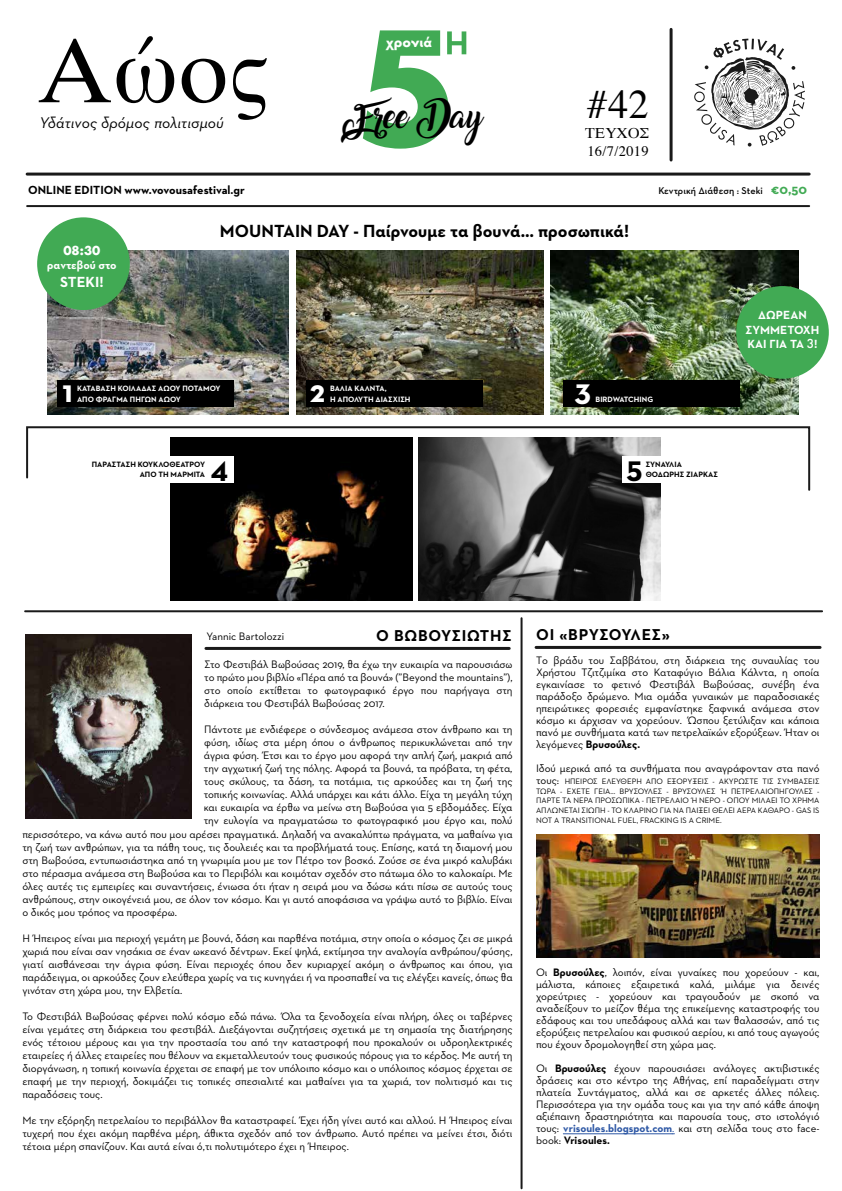
<style>
.page{position:relative;width:842px;height:1191px;background:#fff}
.page>*{position:absolute;margin:0;border:0;box-sizing:border-box;transform-origin:0 0}
.t1{font:40.4px "Times";color:#000}
.t2{font:700 31.8px "Neutraface Two Text Greek";color:#fff}
.t3{font:700 31.8px "Neutraface Two Text Greek";color:#000}
.t4{font:22.4px "Amarillo";color:#000}
.t5{font:700 17.9px "Neutraface Two Text Greek";color:#000}
.t6{font:700 16px "Neutraface Two Text Greek";letter-spacing:.025em;color:#000}
.t7{font:700 16px "Neutraface Two Text Greek";letter-spacing:.05em;color:#000}
.t8{font:italic 15.8px "Neutraface Two Text Greek";letter-spacing:.005em;color:#000}
.t9{font:700 14.9px "Neutraface Two Text Greek";color:#fff}
.t10{font:14.4px/18.3px "Times";color:#000}
.t11{font:700 13.8px "Neutraface Two Text Greek";color:#41aa54}
.t12{font:700 12.3px "Futura";letter-spacing:.005em;color:#fff}
.t13{font:700 12px "Neutraface Two Text Greek";color:#000}
.t14{font:700 12px/14.4px "Neutraface Two Text Greek";letter-spacing:.005em;color:#fff;text-align:center}
.t15{font:700 12px "Futura";color:#fff}
.t16{font:700 11.8px "Neutraface Two Text Greek";color:#fff}
.t17{font:11px/12px "Neutraface Two Text Greek";letter-spacing:-.005em;color:#000;text-align:justify}
.t18{font:600 10px "Neutraface Two Text Greek";color:#000}
.t19{font:8px/9.6px "Neutraface Two Text Greek";color:#000;text-align:justify}
.t20{font:700 7.8px "Neutraface Two Text Greek";letter-spacing:.005em;color:#fff}
.t21{font:700 7.8px/10.2px "Neutraface Two Text Greek";letter-spacing:.005em;color:#000;text-align:right}
.s1{font-family:"Futura";font-weight:500}
.s2{font-weight:700}
.s3{font-size:11px}
.s4{font-weight:700;color:#2e58a5}
.s5{color:#2e58a5}
</style>
<div class="page">
<svg style="left:363px;top:30px;width:103px;height:119px"></svg>
<svg style="left:694px;top:39px;width:111px;height:108px"></svg>
<svg style="left:39px;top:39px;width:72px;height:63px"></svg>
<svg style="left:117px;top:36px;width:57px;height:67px"></svg>
<svg style="left:182px;top:59px;width:43px;height:44px"></svg>
<svg style="left:233px;top:58px;width:34px;height:62px"></svg>
<hr style="left:27px;top:173px;width:782px;height:3px;background:#1a1a1a">
<hr style="left:27px;top:205px;width:782px;height:2px;background:#1a1a1a">
<svg style="left:26px;top:426px;width:785px;height:66px"></svg>
<hr style="left:520px;top:618px;width:2px;height:570px;background:#1a1a1a">
<hr style="left:25px;top:610px;width:797px;height:2px;background:#1a1a1a">
<hr style="left:669px;top:29px;width:3px;height:131px;background:#1a1a1a">
<hr style="left:563px;top:1133px;width:109px;height:1px;background:#2e58a5">
<hr style="left:206px;top:647px;width:303px;height:3px;background:#1a1a1a">
<hr style="left:536px;top:646px;width:284px;height:3px;background:#1a1a1a">
<img style="left:25px;top:634px;width:167px;height:184px">
<img style="left:536px;top:834px;width:283px;height:124px">
<img style="left:47px;top:251px;width:242px;height:163px">
<img style="left:171px;top:437px;width:241px;height:164px">
<img style="left:419px;top:437px;width:241px;height:164px">
<img style="left:296px;top:251px;width:247px;height:163px">
<img style="left:550px;top:251px;width:249px;height:163px">
<div style="left:736px;top:286px;width:93px;height:93px;background:#41aa54;border-radius:50%"></div>
<div style="left:37px;top:217px;width:93px;height:93px;background:#41aa54;border-radius:50%"></div>
<div style="left:58px;top:381px;width:176px;height:26px;background:#000"></div>
<div style="left:58px;top:457px;width:176px;height:26px;background:#fff"></div>
<div style="left:623px;top:457px;width:176px;height:26px;background:#fff"></div>
<div style="left:307px;top:381px;width:176px;height:26px;background:#000"></div>
<div style="left:563px;top:381px;width:176px;height:26px;background:#000"></div>
<p class="t12" style="left:386px;top:33px;width:48px">χρονιά</p>
<h3 class="t8" style="left:39px;top:113px;width:186px">Υδάτινος δρόμος πολιτισμού</h3>
<h3 class="t4" style="left:344px;top:107px;width:140px">Free Day</h3>
<h1 class="t1" style="left:587px;top:67px;width:63px">#42</h1>
<h3 class="t10" style="left:585px;top:123px;width:65px">ΤΕΥΧΟΣ<br>16/7/2019</h3>
<p class="t13" style="left:28px;top:183px;width:218px">ONLINE EDITION www.vovousafestival.gr</p>
<p class="t15" style="left:63px;top:241px;width:38px">08:30</p>
<p class="t16" style="left:47px;top:258px;width:71px">ραντεβού στο</p>
<h3 class="t9" style="left:60px;top:273px;width:45px">STEKI!</h3>
<h3 class="t5" style="left:220px;top:221px;width:411px">MOUNTAIN DAY - Παίρνουμε τα βουνά… προσωπικά!</h3>
<p class="t18" style="left:658px;top:184px;width:106px">Κεντρική Διάθεση : Steki</p>
<p class="t11" style="left:771px;top:181px;width:37px">€0,50</p>
<p class="t14" style="left:745px;top:308px;width:76px">ΔΩΡΕΑΝ<br>ΣΥΜΜΕΤΟΧΗ<br>ΚΑΙ ΓΙΑ ΤΑ <span class="s1">3</span>!</p>
<h2 class="t2" style="left:62px;top:372px;width:12px">1</h2>
<p class="t20" style="left:77px;top:394px;width:105px">ΑΠΟ ΦΡΑΓΜΑ ΠΗΓΩΝ ΑΩΟΥ</p>
<p class="t20" style="left:77px;top:384px;width:145px">ΚΑΤΑΒΑΣΗ ΚΟΙΛΑΔΑΣ ΑΩΟΥ ΠΟΤΑΜΟΥ</p>
<h2 class="t2" style="left:310px;top:372px;width:17px">2</h2>
<p class="t20" style="left:330px;top:394px;width:82px">Η ΑΠΟΛΥΤΗ ΔΙΑΣΧΙΣΗ</p>
<h2 class="t2" style="left:574px;top:371px;width:18px">3</h2>
<p class="t20" style="left:595px;top:394px;width:59px">BIRDWATCHING</p>
<p class="t20" style="left:330px;top:384px;width:58px">ΒΑΛΙΑ ΚΑΛΝΤΑ,</p>
<p class="t21" style="left:92px;top:459px;width:115px">ΠΑΡΑΣΤΑΣΗ ΚΟΥΚΛΟΘΕΑΤΡΟΥ<br>ΑΠΟ ΤΗ ΜΑΡΜΙΤΑ</p>
<h2 class="t3" style="left:211px;top:448px;width:19px">4</h2>
<p class="t21" style="left:646px;top:459px;width:38px">ΣΥΝΑΥΛΙΑ</p>
<h2 class="t3" style="left:627px;top:448px;width:18px">5</h2>
<p class="t21" style="left:646px;top:470px;width:74px">ΘΟΔΩΡΗΣ ΖΙΑΡΚΑΣ</p>
<p class="t17" style="left:207px;top:630px;width:79px">Yannic Bartolozzi</p>
<h3 class="t7" style="left:376px;top:626px;width:137px">Ο ΒΩΒΟΥΣΙΩΤΗΣ</h3>
<p class="t17" style="left:204px;top:658px;width:310px;line-height:13px">Στο Φεστιβάλ Βωβούσας 2019, θα έχω την ευκαιρία να παρουσιάσω το πρώτο μου βιβλίο «Πέρα από τα βουνά» (”Beyond the mountains”), στο οποίο εκτίθεται το φωτογραφικό έργο που παρήγαγα στη διάρκεια του Φεστιβάλ Βωβούσας 2017.</p>
<p class="t17" style="left:204px;top:723px;width:310px">Πάντοτε με ενδιέφερε ο σύνδεσμος ανάμεσα στον άνθρωπο και τη</p>
<p class="t17" style="left:204px;top:736px;width:310px">φύση, ιδίως στα μέρη όπου ο άνθρωπος περικυκλώνεται από την</p>
<p class="t17" style="left:204px;top:749px;width:310px">άγρια φύση. Έτσι και το έργο μου αφορά την απλή ζωή, μακριά από</p>
<p class="t17" style="left:204px;top:762px;width:310px">την αγχωτική ζωή της πόλης. Αφορά τα βουνά, τα πρόβατα, τη φέτα,</p>
<p class="t17" style="left:204px;top:775px;width:310px">τους σκύλους, τα δάση, τα ποτάμια, τις αρκούδες και τη ζωή της</p>
<p class="t17" style="left:204px;top:788px;width:310px">τοπικής κοινωνίας. Αλλά υπάρχει και κάτι άλλο. Είχα τη μεγάλη τύχη</p>
<p class="t17" style="left:204px;top:801px;width:310px">και ευκαιρία να έρθω να μείνω στη Βωβούσα για 5 εβδομάδες. Είχα</p>
<p class="t17" style="left:204px;top:814px;width:310px">την ευλογία να πραγματώσω το φωτογραφικό μου έργο και, πολύ</p>
<p class="t17" style="left:22px;top:827px;width:492px">περισσότερο, να κάνω αυτό που μου αρέσει πραγματικά. Δηλαδή να ανακαλύπτω πράγματα, να μαθαίνω για</p>
<p class="t17" style="left:22px;top:840px;width:492px">τη ζωή των ανθρώπων, για τα πάθη τους, τις δουλειές και τα προβλήματά τους. Επίσης, κατά τη διαμονή μου</p>
<p class="t17" style="left:22px;top:853px;width:492px">στη Βωβούσα, εντυπωσιάστηκα από τη γνωριμία μου με τον Πέτρο τον βοσκό. Ζούσε σε ένα μικρό καλυβάκι</p>
<p class="t17" style="left:22px;top:866px;width:492px">στο πέρασμα ανάμεσα στη Βωβούσα και το Περιβόλι και κοιμόταν σχεδόν στο πάτωμα όλο το καλοκαίρι. Με</p>
<p class="t17" style="left:22px;top:879px;width:492px">όλες αυτές τις εμπειρίες και συναντήσεις, ένιωσα ότι ήταν η σειρά μου να δώσω κάτι πίσω σε αυτούς τους</p>
<p class="t17" style="left:22px;top:892px;width:492px">ανθρώπους, στην οικογένειά μου, σε όλον τον κόσμο. Και γι αυτό αποφάσισα να γράψω αυτό το βιβλίο. Είναι</p>
<p class="t17" style="left:22px;top:905px;width:156px">ο δικός μου τρόπος να προσφέρω.</p>
<p class="t17" style="left:22px;top:931px;width:492px;line-height:13px">Η Ήπειρος είναι μια περιοχή γεμάτη με βουνά, δάση και παρθένα ποτάμια, στην οποία ο κόσμος ζει σε μικρά χωριά που είναι σαν νησάκια σε έναν ωκεανό δέντρων. Εκεί ψηλά, εκτίμησα την αναλογία ανθρώπου/φύσης, γιατί αισθάνεσαι την άγρια φύση. Είναι περιοχές όπου δεν κυριαρχεί ακόμη ο άνθρωπος και όπου, για παράδειγμα, οι αρκούδες ζουν ελεύθερα χωρίς να τις κυνηγάει ή να προσπαθεί να τις ελέγξει κανείς, όπως θα γινόταν στη χώρα μου, την Ελβετία.</p>
<p class="t17" style="left:22px;top:1009px;width:492px;line-height:13px">Το Φεστιβάλ Βωβούσας φέρνει πολύ κόσμο εδώ πάνω. Όλα τα ξενοδοχεία είναι πλήρη, όλες οι ταβέρνες είναι γεμάτες στη διάρκεια του φεστιβάλ. Διεξάγονται συζητήσεις σχετικά με τη σημασία της διατήρησης ενός τέτοιου μέρους και για την προστασία του από την καταστροφή που προκαλούν οι υδροηλεκτρικές εταιρείες ή άλλες εταιρείες που θέλουν να εκμεταλλευτούν τους φυσικούς πόρους για το κέρδος. Με αυτή τη διοργάνωση, η τοπική κοινωνία έρχεται σε επαφή με τον υπόλοιπο κόσμο και ο υπόλοιπος κόσμος έρχεται σε επαφή με την περιοχή, δοκιμάζει τις τοπικές σπεσιαλιτέ και μαθαίνει για τα χωριά, τον πολιτισμό και τις παραδόσεις τους.</p>
<p class="t17" style="left:22px;top:1113px;width:492px;line-height:13px">Mε την εξόρηξη πετρελαίου το περιβάλλον θα καταστραφεί. Έχει ήδη γίνει αυτό και αλλού. Η Ήπειρος είναι τυχερή που έχει ακόμη παρθένα μέρη, άθικτα σχεδόν από τον άνθρωπο. Αυτό πρέπει να μείνει έτσι, διότι τέτοια μέρη σπανίζουν. Και αυτά είναι ό,τι πολυτιμότερο έχει η Ήπειρος.</p>
<h3 class="t6" style="left:536px;top:625px;width:135px">OI «ΒΡΥΣΟΥΛΕΣ»</h3>
<p class="t17" style="left:536px;top:654px;width:285px">Tο βράδυ του Σαββάτου, στη διάρκεια της συναυλίας του Χρήστου Τζιτζιμίκα στο Καταφύγιο Βάλια Κάλντα, η οποία εγκαινίασε το φετινό Φεστιβάλ Βωβούσας, συνέβη ένα παράδοξο δρώμενο. Μια ομάδα γυναικών με παραδοσιακές ηπειρώτικες φορεσιές εμφανίστηκε ξαφνικά ανάμεσα στον κόσμο κι άρχισαν να χορεύουν. Ώσπου ξετύλιξαν και κάποια πανό με συνθήματα κατά των πετρελαϊκών εξορύξεων. Ήταν οι λεγόμενες <span class="s2">Βρυσούλες.</span></p>
<p class="t17" style="left:536px;top:762px;width:285px">Ιδού μερικά από τα συνθήματα που αναγράφονταν στα πανό</p>
<p class="t19" style="left:536px;top:776px;width:285px"><span class="s3">τους:</span> ΗΠΕΙΡΟΣ ΕΛΕΥΘΕΡΗ ΑΠΟ ΕΞΟΡΥΞΕΙΣ - ΑΚΥΡΩΣΤΕ ΤΙΣ ΣΥΜΒΑΣΕΙΣ ΤΩΡΑ - ΕΧΕΤΕ ΓΕΙΑ… ΒΡΥΣΟΥΛΕΣ - ΒΡΥΣΟΥΛΕΣ Ή ΠΕΤΡΕΛΑΙΟΠΗΓΟΥΛΕΣ - ΠΑΡΤΕ ΤΑ ΝΕΡΑ ΠΡΟΣΩΠΙΚΑ - ΠΕΤΡΕΛΑΙΟ Ή ΝΕΡΟ - ΟΠΟΥ ΜΙΛΑΕΙ ΤΟ ΧΡΗΜΑ ΑΠΛΩΝΕΤΑΙ ΣΙΩΠΗ - ΤΟ ΚΛΑΡΙΝΟ ΓΙΑ ΝΑ ΠΑΙΞΕΙ ΘΕΛΕΙ ΑΕΡΑ ΚΑΘΑΡΟ - GAS IS NOT A TRANSITIONAL FUEL, FRACKING IS A CRIME.</p>
<p class="t17" style="left:536px;top:966px;width:285px">Οι <span class="s2">Βρυσούλες</span>, λοιπόν, είναι γυναίκες που χορεύουν - και, μάλιστα, κάποιες εξαιρετικά καλά, μιλάμε για δεινές χορεύτριες - χορεύουν και τραγουδούν με σκοπό να αναδείξουν το μείζον θέμα της επικείμενης καταστροφής του εδάφους και του υπεδάφους αλλά και των θαλασσών, από τις εξορύξεις πετρελαίου και φυσικού αερίου, κι από τους αγωγούς που έχουν δρομολογηθεί στη χώρα μας.</p>
<p class="t17" style="left:536px;top:1062px;width:285px">Οι <span class="s2">Βρυσούλες</span> έχουν παρουσιάσει ανάλογες ακτιβιστικές δράσεις και στο κέντρο της Αθήνας, επί παραδείγματι στην πλατεία Συντάγματος, αλλά και σε αρκετές άλλες πόλεις.<br>Περισσότερα για την ομάδα τους και για την από κάθε άποψη αξιέπαινη δραστηριότητα και παρουσία τους, στο ιστολόγιό τους: <span class="s4">vrisoules.blogspot.com</span><span class="s5">.</span> και στη σελίδα τους στο face&shy;book: <span class="s2">Vrisoules.</span></p>
</div>
